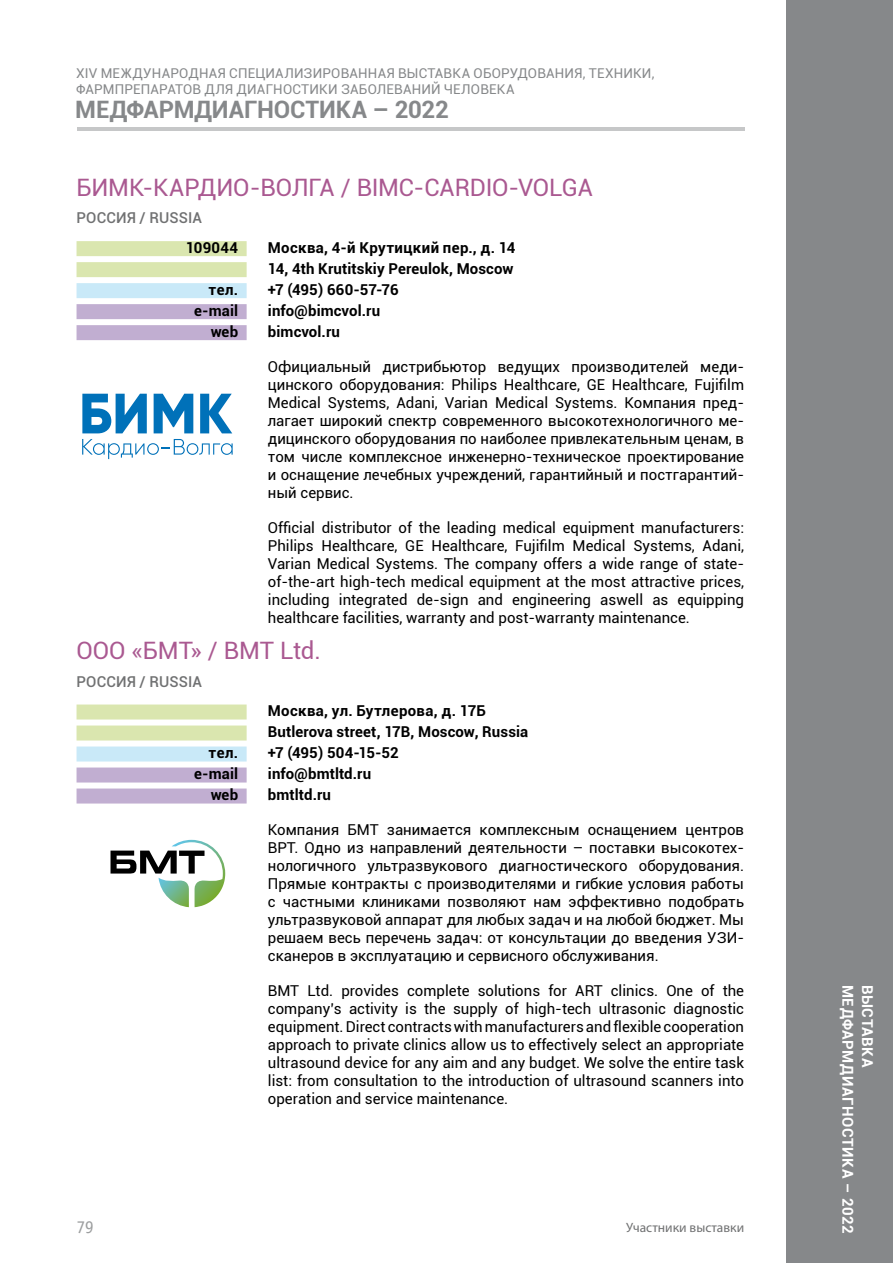
<style>
.page{position:relative;width:893px;height:1263px;background:#fff}
.page>*{position:absolute;margin:0;border:0;box-sizing:border-box;transform-origin:0 0}
.t1{font:24px "Roboto";letter-spacing:-.005em;color:#aa5991}
.t2{font:700 24px "Roboto";letter-spacing:-.005em;color:#86888a}
.t3{font:18px "Officina Sans Book C";color:#9c9e9f}
.t4{font:15px/18px "Roboto";color:#000;text-align:justify}
.t5{font:700 15px/21px "Roboto";letter-spacing:.01em;color:#000}
.t6{font:700 15px "Roboto";letter-spacing:.04em;color:#fff}
.t7{font:500 15px "Roboto";letter-spacing:.01em;color:#707172}
.t8{font:13.5px/16.2px "Roboto";letter-spacing:.015em;color:#86888a}
.t9{font:13.5px "Myriad Pro";color:#707172}
</style>
<div class="page">
<div style="left:786px;top:0;width:107px;height:1263px;background:#86888a"></div>
<hr style="left:77px;top:128px;width:667px;height:3px;background:#c6c7c8">
<div style="left:77px;top:241px;width:170px;height:15px;background:#dae6af"></div>
<div style="left:77px;top:262px;width:170px;height:15px;background:#dae6af"></div>
<div style="left:77px;top:283px;width:170px;height:15px;background:#c9e9f8"></div>
<div style="left:77px;top:304px;width:170px;height:15px;background:#c1aed1"></div>
<div style="left:77px;top:325px;width:170px;height:15px;background:#c1aed1"></div>
<div style="left:77px;top:704px;width:170px;height:15px;background:#dae6af"></div>
<div style="left:77px;top:725px;width:170px;height:15px;background:#dae6af"></div>
<div style="left:77px;top:746px;width:170px;height:15px;background:#c9e9f8"></div>
<div style="left:77px;top:767px;width:170px;height:15px;background:#c1aed1"></div>
<div style="left:77px;top:788px;width:170px;height:15px;background:#c1aed1"></div>
<svg style="left:111px;top:840px;width:114px;height:67px"></svg>
<svg style="left:82px;top:394px;width:65px;height:39px"></svg>
<svg style="left:154px;top:394px;width:39px;height:39px"></svg>
<svg style="left:200px;top:394px;width:32px;height:39px"></svg>
<svg style="left:82px;top:439px;width:151px;height:20px"></svg>
<p class="t8" style="left:76px;top:65px;width:580px">XIV МЕЖДУНАРОДНАЯ СПЕЦИАЛИЗИРОВАННАЯ ВЫСТАВКА ОБОРУДОВАНИЯ, ТЕХНИКИ,<br>ФАРМПРЕПАРАТОВ ДЛЯ ДИАГНОСТИКИ ЗАБОЛЕВАНИЙ ЧЕЛОВЕКА</p>
<h1 class="t2" style="left:75px;top:93px;width:375px">МЕДФАРМДИАГНОСТИКА – 2022</h1>
<h1 class="t1" style="left:77px;top:170px;width:518px">БИМК-КАРДИО-ВОЛГА / BIMC-CARDIO-VOLGA</h1>
<p class="t7" style="left:77px;top:207px;width:127px">РОССИЯ / RUSSIA</p>
<p class="t5" style="left:186px;top:236px;width:54px">109044</p>
<p class="t5" style="left:268px;top:236px;width:249px">Москва, 4-й Крутицкий пер., д. 14<br>14, 4th Krutitskiy Pereulok, Moscow</p>
<p class="t5" style="left:209px;top:278px;width:31px">тел.</p>
<p class="t5" style="left:268px;top:278px;width:132px">+7 (495) 660-57-76</p>
<p class="t5" style="left:194px;top:299px;width:45px">e-mail</p>
<p class="t5" style="left:268px;top:299px;width:114px">info@bimcvol.ru</p>
<p class="t5" style="left:211px;top:320px;width:29px">web</p>
<p class="t5" style="left:268px;top:320px;width:74px">bimcvol.ru</p>
<p class="t4" style="left:268px;top:357px;width:478px">Официальный дистрибьютор ведущих производителей меди&shy;цинского оборудования: Philips Healthcare, GE Healthcare, Fujifilm Medical Systems, Adani, Varian Medical Systems. Компания пред&shy;лагает широкий спектр современного высокотехнологичного ме&shy;дицинского оборудования по наиболее привлекательным ценам, в том числе комплексное инженерно-техническое проектирование и оснащение лечебных учреждений, гарантийный и постгарантий&shy;ный сервис.</p>
<p class="t4" style="left:268px;top:518px;width:478px">Official distributor of the leading medical equipment manufacturers:<br>Philips Healthcare, GE Healthcare, Fujifilm Medical Systems, Adani, Varian Medical Systems. The company offers a wide range of state&shy;of-the-art high-tech medical equipment at the most attractive prices, including integrated de-sign and engineering aswell as equipping healthcare facilities, warranty and post-warranty maintenance.</p>
<h1 class="t1" style="left:77px;top:634px;width:246px">ООО «БМТ» / BMT Ltd.</h1>
<p class="t7" style="left:77px;top:671px;width:127px">РОССИЯ / RUSSIA</p>
<p class="t5" style="left:268px;top:699px;width:262px">Москва, ул. Бутлерова, д. 17Б<br>Butlerova street, 17B, Moscow, Russia</p>
<p class="t5" style="left:209px;top:741px;width:31px">тел.</p>
<p class="t5" style="left:268px;top:741px;width:132px">+7 (495) 504-15-52</p>
<p class="t5" style="left:194px;top:762px;width:45px">e-mail</p>
<p class="t5" style="left:268px;top:762px;width:105px">info@bmtltd.ru</p>
<p class="t5" style="left:211px;top:783px;width:29px">web</p>
<p class="t5" style="left:268px;top:783px;width:65px">bmtltd.ru</p>
<p class="t4" style="left:268px;top:820px;width:478px">Компания БМТ занимается комплексным оснащением центров ВРТ. Одно из направлений деятельности – поставки высокотех&shy;нологичного ультразвукового диагностического оборудования.<br>Прямые контракты с производителями и гибкие условия работы с частными клиниками позволяют нам эффективно подобрать ультразвуковой аппарат для любых задач и на любой бюджет. Мы решаем весь перечень задач: от консультации до введения УЗИ&shy;сканеров в эксплуатацию и сервисного обслуживания.</p>
<p class="t4" style="left:268px;top:981px;width:478px">BMT Ltd. provides complete solutions for ART clinics. One of the company’s activity is the supply of high-tech ultrasonic diagnostic equipment. Direct contracts with manufacturers and flexible cooperation approach to private clinics allow us to effectively select an appropriate ultrasound device for any aim and any budget. We solve the entire task list: from consultation to the introduction of ultrasound scanners into operation and service maintenance.</p>
<p class="t3" style="left:77px;top:1217px;width:19px">79</p>
<p class="t9" style="left:626px;top:1219px;width:119px">Участники выставки</p>
<p class="t6" style="left:858px;top:985px;width:251px;rotate:90deg">МЕДФАРМДИАГНОСТИКА – 2022</p>
<p class="t6" style="left:878px;top:985px;width:84px;rotate:90deg">ВЫСТАВКА</p>
</div>
